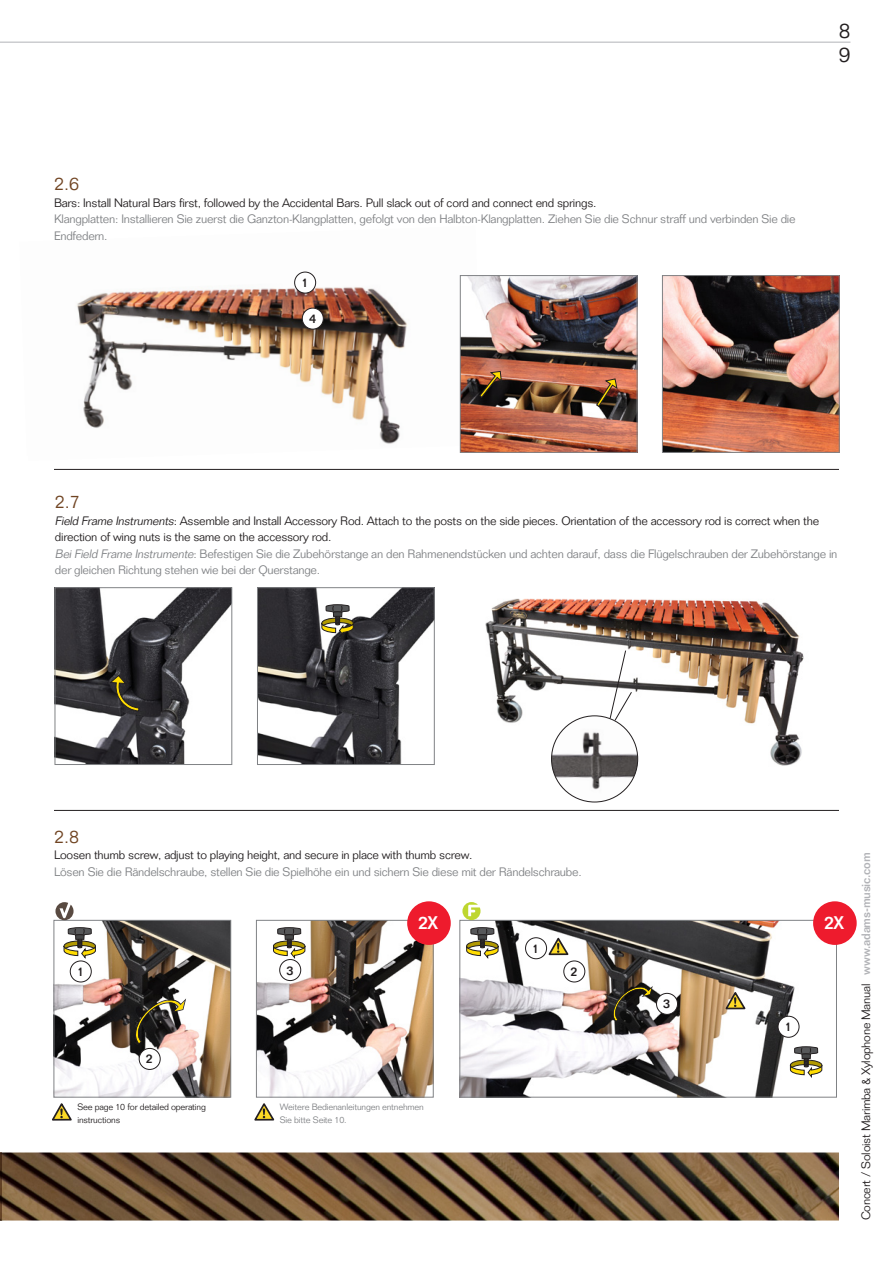
<style>
.page{position:relative;width:893px;height:1263px;background:#fff}
.page>*{position:absolute;margin:0;border:0;box-sizing:border-box;transform-origin:0 0}
.t1{font:300 21px/24px "Folio Std";color:#231f20}
.t2{font:300 18px "Folio Std";color:#704422}
.t3{font:500 18px "Folio Std";color:#fff}
.t4{font:500 12.45px "Folio Std";color:#231f20}
.t5{font:300 12px/16.5px "Folio Std";letter-spacing:-.02em;color:#231f20}
.t6{font:300 12px/16.5px "Folio Std";letter-spacing:-.02em;color:#808285}
.t7{font:300 9px/13.5px "Folio Std";letter-spacing:-.02em;color:#808285}
.t8{font:300 9px/13.5px "Folio Std";letter-spacing:-.02em;color:#231f20}
.s1{font-style:italic}
.s2{font-style:italic;color:#808285}
.s3{color:#808285}
.s4{font-weight:500;color:#b2b3b7}
</style>
<div class="page">
<hr style="left:0;top:42px;width:850px;height:1px;background:#b2b3b7">
<img style="left:76px;top:271px;width:384px;height:182px">
<svg style="left:52px;top:1103px;width:20px;height:18px"></svg>
<svg style="left:254px;top:1103px;width:21px;height:18px"></svg>
<img style="left:1px;top:1152px;width:838px;height:68px">
<hr style="left:0;top:1152px;width:1px;height:68px;background:#704422">
<img style="left:57px;top:589px;width:173px;height:174px">
<div style="left:55px;top:587px;width:177px;height:178px;border:1px solid #808285"></div>
<img style="left:259px;top:589px;width:174px;height:174px">
<div style="left:257px;top:587px;width:178px;height:178px;border:1px solid #808285"></div>
<img style="left:485px;top:598px;width:319px;height:180px">
<img style="left:664px;top:277px;width:174px;height:174px">
<div style="left:662px;top:275px;width:178px;height:178px;border:1px solid #808285"></div>
<img style="left:462px;top:277px;width:173px;height:174px">
<div style="left:460px;top:275px;width:177px;height:178px;border:1px solid #808285"></div>
<svg style="left:479px;top:371px;width:23px;height:27px"></svg>
<svg style="left:596px;top:378px;width:22px;height:29px"></svg>
<div style="left:295px;top:272px;width:21px;height:21px;background:#fff;border-radius:50%"></div>
<div style="left:294px;top:272px;width:22px;height:21px;border:1px solid #231f20;border-radius:50%"></div>
<div style="left:302px;top:308px;width:21px;height:21px;background:#fff;border-radius:50%"></div>
<div style="left:302px;top:308px;width:22px;height:21px;border:1px solid #231f20;border-radius:50%"></div>
<svg style="left:109px;top:674px;width:31px;height:38px"></svg>
<img style="left:551px;top:716px;width:87px;height:86px;border-radius:43px">
<svg style="left:609px;top:650px;width:23px;height:71px"></svg>
<hr style="left:54px;top:810px;width:785px;height:1px;background:#231f20">
<hr style="left:54px;top:469px;width:785px;height:1px;background:#231f20">
<svg style="left:322px;top:604px;width:32px;height:33px"></svg>
<img style="left:56px;top:922px;width:173px;height:173px">
<div style="left:54px;top:920px;width:177px;height:177px;border:1px solid #808285"></div>
<img style="left:461px;top:922px;width:369px;height:173px">
<div style="left:459px;top:920px;width:378px;height:177px;border:1px solid #808285"></div>
<img style="left:258px;top:922px;width:174px;height:173px">
<div style="left:256px;top:920px;width:178px;height:177px;border:1px solid #808285"></div>
<div style="left:407px;top:901px;width:44px;height:44px;background:#ee1b2d;border-radius:50%"></div>
<div style="left:813px;top:901px;width:44px;height:44px;background:#ee1b2d;border-radius:50%"></div>
<svg style="left:613px;top:986px;width:40px;height:36px"></svg>
<svg style="left:135px;top:998px;width:51px;height:47px;background:#685f51"></svg>
<svg style="left:547px;top:935px;width:24px;height:22px"></svg>
<svg style="left:724px;top:989px;width:24px;height:22px"></svg>
<div style="left:70px;top:961px;width:21px;height:21px;background:#fff;border-radius:50%"></div>
<div style="left:70px;top:960px;width:22px;height:22px;border:1px solid #231f20;border-radius:50%"></div>
<div style="left:525px;top:938px;width:22px;height:21px;background:#fff;border-radius:50%"></div>
<div style="left:525px;top:937px;width:22px;height:22px;border:1px solid #231f20;border-radius:50%"></div>
<div style="left:139px;top:1048px;width:21px;height:21px;background:#fff;border-radius:50%"></div>
<div style="left:139px;top:1048px;width:22px;height:22px;border:1px solid #231f20;border-radius:50%"></div>
<div style="left:778px;top:1016px;width:21px;height:21px;background:#fff;border-radius:50%"></div>
<div style="left:778px;top:1016px;width:21px;height:22px;border:1px solid #231f20;border-radius:50%"></div>
<div style="left:564px;top:961px;width:21px;height:21px;background:#fff;border-radius:50%"></div>
<div style="left:563px;top:960px;width:22px;height:22px;border:1px solid #231f20;border-radius:50%"></div>
<div style="left:656px;top:993px;width:21px;height:21px;background:#fff;border-radius:50%"></div>
<div style="left:656px;top:993px;width:22px;height:22px;border:1px solid #231f20;border-radius:50%"></div>
<div style="left:280px;top:959px;width:21px;height:21px;background:#fff;border-radius:50%"></div>
<div style="left:279px;top:959px;width:22px;height:22px;border:1px solid #231f20;border-radius:50%"></div>
<svg style="left:55px;top:902px;width:19px;height:18px"></svg>
<svg style="left:462px;top:902px;width:18px;height:18px"></svg>
<svg style="left:64px;top:927px;width:32px;height:32px"></svg>
<svg style="left:273px;top:927px;width:32px;height:32px"></svg>
<svg style="left:466px;top:927px;width:32px;height:32px"></svg>
<svg style="left:790px;top:1046px;width:32px;height:33px"></svg>
<h1 class="t1" style="left:839px;top:18px;width:13px">8<br>9</h1>
<h2 class="t2" style="left:54px;top:173px;width:27px">2.6</h2>
<p class="t5" style="left:54px;top:194px;width:544px">Bars: Install Natural Bars first, followed by the Accidental Bars. Pull slack out of cord and connect end springs.</p>
<p class="t6" style="left:54px;top:211px;width:743px">Klangplatten: Installieren Sie zuerst die Ganzton-Klangplatten, gefolgt von den Halbton-Klangplatten. Ziehen Sie die Schnur straff und verbinden Sie die<br>Endfedern.</p>
<p class="t4" style="left:301px;top:275px;width:8px">1</p>
<p class="t4" style="left:309px;top:311px;width:8px">4</p>
<h2 class="t2" style="left:55px;top:491px;width:27px">2.7</h2>
<p class="t5" style="left:55px;top:512px;width:784px"><span class="s1">Field Frame Instruments</span>: Assemble and Install Accessory Rod. Attach to the posts on the side pieces. Orientation of the accessory rod is correct when the direction of wing nuts is the same on the accessory rod.<br><span class="s2">BeiField Frame Instrumente</span><span class="s3">: Befestigen Sie die Zubehörstange an den Rahmenendstücken und achten darauf, dass die Flügelschrauben der Zubehörstange in der gleichen Richtung stehen wie bei der Querstange.</span></p>
<h2 class="t2" style="left:54px;top:826px;width:27px">2.8</h2>
<p class="t5" style="left:54px;top:847px;width:420px">Loosen thumb screw, adjust to playing height, and secure in place with thumb screw.</p>
<p class="t6" style="left:54px;top:863px;width:529px">Lösen Sie die Rändelschraube, stellen Sie die Spielhöhe ein und sichern Sie diese mit der Rändelschraube.</p>
<h2 class="t3" style="left:418px;top:912px;width:21px">2X</h2>
<h2 class="t3" style="left:824px;top:912px;width:21px">2X</h2>
<p class="t4" style="left:77px;top:964px;width:8px">1</p>
<p class="t4" style="left:532px;top:941px;width:8px">1</p>
<p class="t4" style="left:286px;top:963px;width:8px">3</p>
<p class="t4" style="left:571px;top:964px;width:8px">2</p>
<p class="t4" style="left:146px;top:1051px;width:8px">2</p>
<p class="t8" style="left:77px;top:1100px;width:130px">See page 10 for detailed operating instructions</p>
<p class="t7" style="left:280px;top:1100px;width:146px">Weitere Bedienanleitungen entnehmen<br>Sie bitte Seite 10.</p>
<p class="t4" style="left:663px;top:996px;width:8px">3</p>
<p class="t4" style="left:785px;top:1019px;width:8px">1</p>
<p class="t5" style="left:857px;top:1220px;width:369px;rotate:-90deg">Concert / Soloist Marimba &amp; Xylophone Manual <span class="s4">www.adams-music.com</span></p>
</div>
